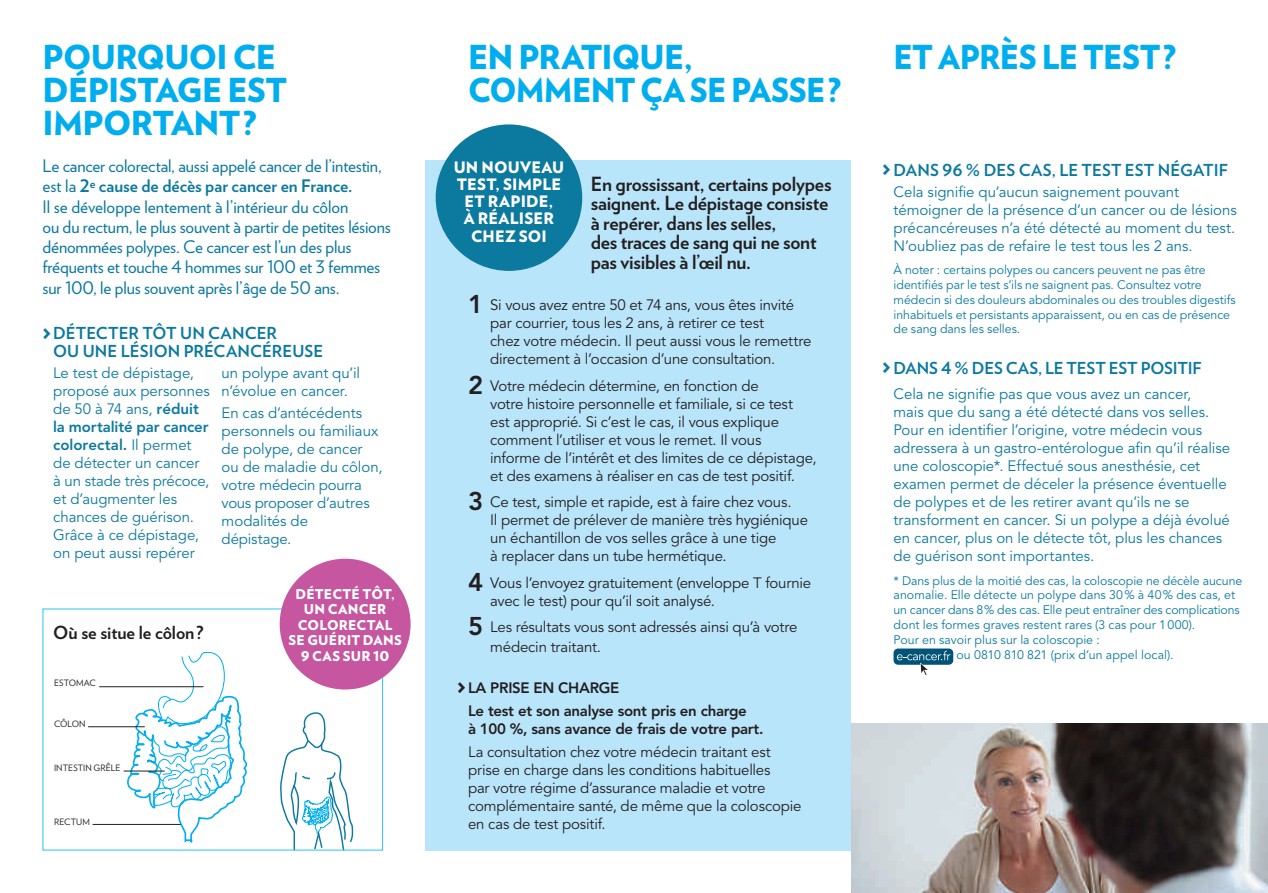
<style>
.page{position:relative;width:1268px;height:893px;background:#fff}
.page>*{position:absolute;margin:0;border:0;box-sizing:border-box;transform-origin:0 0}
.t1{font:900 33px/33px "+UZDNQU Verlag";letter-spacing:-.025em;color:#00aeef}
.t2{font:900 33px "+UZDNQU Verlag";letter-spacing:-.025em;color:#00aeef;scale:.96 1}
.t3{font:900 22.5px "+UZDNQU Verlag";color:#0c799f}
.t4{font:900 22.5px "+UZDNQU Verlag";color:#231f20}
.t5{font:700 19.5px/19.5px "+RLHKXS Verlag";letter-spacing:-.015em;color:#231f20}
.t6{font:700 18px "+RLHKXS Verlag";letter-spacing:-.005em;color:#231f20}
.t7{font:17.25px/20.2px "+RAQCOR Verlag";letter-spacing:-.01em;color:#0c799f}
.t8{font:700 17.25px "+RLHKXS Verlag";color:#0c799f}
.t9{font:700 16.5px/18px "+RLHKXS Verlag";letter-spacing:.005em;color:#0c799f}
.t10{font:900 15.75px/17.2px "+UZDNQU Verlag";letter-spacing:.01em;color:#fff;text-align:center}
.t11{font:15px/18px "+GNDYIM Avenir LT Std";letter-spacing:-.005em;color:#0c799f}
.t12{font:15px/18px "+GNDYIM Avenir LT Std";letter-spacing:-.015em;color:#231f20}
.t13{font:800 15px/22.2px "+JICUPA Avenir LT Std";letter-spacing:-.02em;color:#231f20}
.t14{font:800 15px/18px "+JICUPA Avenir LT Std";letter-spacing:-.005em;color:#0c799f}
.t15{font:900 13.5px/15.5px "+UZDNQU Verlag";letter-spacing:.02em;color:#fff;text-align:center}
.t16{font:12.3px/14.9px "+GNDYIM Avenir LT Std";letter-spacing:-.005em;color:#0c799f}
.t17{font:8.85px "+RAQCOR Verlag";letter-spacing:.01em;color:#231f20}
.s1{font-family:"+RAQCOR Verlag";font-weight:400}
.s2{font-family:"+JICUPA Avenir LT Std";font-weight:800}
.s3{font-family:"+GNDYIM Avenir LT Std";font-weight:400}
.s4{font-family:"+JICUPA Avenir LT Std";font-weight:800;font-size:25.5px}
</style>
<div class="page">
<svg style="left:280px;top:712px;width:74px;height:139px"></svg>
<div style="left:425px;top:160px;width:425px;height:690px;background:#b9e5fa"></div>
<div style="left:435px;top:124px;width:147px;height:147px;background:#0c799f;border-radius:50%"></div>
<div style="left:280px;top:559px;width:130px;height:130px;background:#c656a0;border-radius:50%"></div>
<svg style="left:127px;top:651px;width:121px;height:192px"></svg>
<hr style="left:99px;top:686px;width:104px;height:1px;background:#231f20">
<hr style="left:88px;top:726px;width:57px;height:1px;background:#231f20">
<hr style="left:124px;top:771px;width:41px;height:1px;background:#231f20">
<hr style="left:93px;top:824px;width:88px;height:1px;background:#231f20">
<img style="left:850px;top:724px;width:417px;height:169px">
<div style="left:893px;top:648px;width:60px;height:17px;background:#015378;border-radius:5px"></div>
<svg style="left:896px;top:651px;width:54px;height:24px"></svg>
<h1 class="t1" style="left:43px;top:40px;width:246px">POURQUOI CE<br>DÉPISTAGE EST<br>IMPORTANT ?</h1>
<p class="t7" style="left:43px;top:156px;width:341px">Le cancer colorectal, aussi appelé cancer de l’intestin,</p>
<p class="t8" style="left:43px;top:175px;width:311px"><span class="s1">est la</span> 2<sup>e</sup> cause de décès par cancer en France.</p>
<p class="t7" style="left:43px;top:196px;width:350px">Il se développe lentement à l’intérieur du côlon<br>ou du rectum, le plus souvent à partir de petites lésions dénommées polypes. Ce cancer est l’un des plus fréquents et touche 4 hommes sur 100 et 3 femmes sur 100, le plus souvent après l’âge de 50 ans.</p>
<p class="t9" style="left:53px;top:324px;width:271px">DÉTECTER TÔT UN CANCER<br>OU UNE LÉSION PRÉCANCÉREUSE</p>
<p class="t11" style="left:53px;top:364px;width:158px">Le test de dépistage, proposé aux personnes de 50 à 74 ans, <span class="s2">réduit</span></p>
<p class="t14" style="left:53px;top:419px;width:157px">la mortalité par cancer colorectal. <span class="s3">Il permet</span></p>
<p class="t11" style="left:53px;top:454px;width:158px">de détecter un cancer à un stade très précoce, et d’augmenter les chances de guérison.<br>Grâce à ce dépistage, on peut aussi repérer</p>
<h2 class="t3" style="left:43px;top:320px;width:10px">&gt;</h2>
<p class="t11" style="left:221px;top:364px;width:140px">un polype avant qu’il n’évolue en cancer.</p>
<p class="t11" style="left:221px;top:405px;width:162px">En cas d’antécédents personnels ou familiaux de polype, de cancer ou de maladie du côlon, votre médecin pourra vous proposer d’autres modalités de<br>dépistage.</p>
<p class="t6" style="left:53px;top:621px;width:152px">Où se situe le côlon ?</p>
<p class="t17" style="left:54px;top:678px;width:43px">ESTOMAC</p>
<p class="t17" style="left:54px;top:718px;width:33px">CÔLON</p>
<p class="t17" style="left:54px;top:762px;width:68px">INTESTIN GRÊLE</p>
<p class="t17" style="left:54px;top:816px;width:37px">RECTUM</p>
<p class="t15" style="left:288px;top:586px;width:115px">DÉTECTÉ TÔT,<br>UN CANCER<br>COLORECTAL<br>SE GUÉRIT DANS<br>9 CAS SUR 10</p>
<h1 class="t1" style="left:468px;top:40px;width:374px">EN PRATIQUE,<br>COMMENT ÇA SE PASSE?</h1>
<p class="t10" style="left:453px;top:158px;width:112px">UN NOUVEAU<br>TEST, SIMPLE<br>ET RAPIDE,<br>À RÉALISER<br>CHEZ SOI</p>
<h3 class="t5" style="left:590px;top:173px;width:242px">En grossissant, certains polypes saignent. Le dépistage consiste à repérer, dans les selles,<br>des traces de sang qui ne sont pas visibles à l’œil nu.</h3>
<p class="t12" style="left:490px;top:297px;width:323px;text-indent:-22px"><span class="s4">1</span> Si vous avez entre 50 et 74 ans, vous êtes invité par courrier, tous les 2 ans, à retirer ce test<br>chez votre médecin. Il peut aussi vous le remettre directement à l’occasion d’une consultation.</p>
<p class="t12" style="left:490px;top:377px;width:328px;text-indent:-22px"><span class="s4">2</span> Votre médecin détermine, en fonction de<br>votre histoire personnelle et familiale, si ce test<br>est approprié. Si c’est le cas, il vous explique comment l’utiliser et vous le remet. Il vous<br>informe de l’intérêt et des limites de ce dépistage, et des examens à réaliser en cas de test positif.</p>
<p class="t12" style="left:490px;top:494px;width:319px;text-indent:-22px"><span class="s4">3</span> Ce test, simple et rapide, est à faire chez vous.<br>Il permet de prélever de manière très hygiénique un échantillon de vos selles grâce à une tige<br>à replacer dans un tube hermétique.</p>
<p class="t12" style="left:490px;top:574px;width:322px;text-indent:-22px"><span class="s4">4</span> Vous l’envoyez gratuitement (enveloppe T fournie avec le test) pour qu’il soit analysé.</p>
<p class="t12" style="left:490px;top:618px;width:309px;line-height:19.5px;text-indent:-22px"><span class="s4">5</span> Les résultats vous sont adressés ainsi qu’à votre médecin traitant.</p>
<p class="t13" style="left:468px;top:678px;width:280px">LA PRISE EN CHARGE<br>Le test et son analyse sont pris en charge</p>
<p class="t13" style="left:468px;top:718px;width:297px">à 100 %, sans avance de frais de votre part.</p>
<p class="t12" style="left:468px;top:744px;width:335px">La consultation chez votre médecin traitant est prise en charge dans les conditions habituelles<br>par votre régime d’assurance maladie et votre complémentaire santé, de même que la coloscopie en cas de test positif.</p>
<h2 class="t4" style="left:457px;top:674px;width:10px">&gt;</h2>
<h1 class="t2" style="left:893px;top:36px;width:295px">ET APRÈS LE TEST ?</h1>
<p class="t9" style="left:893px;top:161px;width:336px">DANS 96 % DES CAS, LE TEST EST NÉGATIF</p>
<p class="t11" style="left:893px;top:183px;width:345px">Cela signifie qu’aucun saignement pouvant témoigner de la présence d’un cancer ou de lésions précancéreuses n’a été détecté au moment du test.<br>N’oubliez pas de refaire le test tous les 2 ans.</p>
<p class="t16" style="left:893px;top:263px;width:344px">À noter : certains polypes ou cancers peuvent ne pas être identifiés par le test s’ils ne saignent pas. Consultez votre médecin si des douleurs abdominales ou des troubles digestifs inhabituels et persistants apparaissent, ou en cas de présence de sang dans les selles.</p>
<p class="t9" style="left:893px;top:359px;width:309px">DANS 4 % DES CAS, LE TEST EST POSITIF</p>
<p class="t11" style="left:893px;top:386px;width:338px">Cela ne signifie pas que vous avez un cancer,<br>mais que du sang a été détecté dans vos selles.<br>Pour en identifier l’origine, votre médecin vous adressera à un gastro-entérologue afin qu’il réalise une coloscopie*. Effectué sous anesthésie, cet examen permet de déceler la présence éventuelle de polypes et de les retirer avant qu’ils ne se transforment en cancer. Si un polype a déjà évolué en cancer, plus on le détecte tôt, plus les chances de guérison sont importantes.</p>
<p class="t16" style="left:893px;top:573px;width:350px">* Dans plus de la moitié des cas, la coloscopie ne décèle aucune</p>
<p class="t16" style="left:893px;top:588px;width:343px">anomalie. Elle détecte un polype dans 30 % à 40 % des cas, et</p>
<p class="t16" style="left:893px;top:603px;width:347px">un cancer dans 8 % des cas. Elle peut entraîner des complications</p>
<p class="t16" style="left:893px;top:618px;width:303px">dont les formes graves restent rares (3 cas pour 1 000).</p>
<p class="t16" style="left:893px;top:633px;width:208px">Pour en savoir plus sur la coloscopie :</p>
<p class="t16" style="left:956px;top:648px;width:218px">ou 0810 810 821 (prix d’un appel local).</p>
<h2 class="t3" style="left:882px;top:156px;width:10px">&gt;</h2>
<h2 class="t3" style="left:882px;top:354px;width:10px">&gt;</h2>
</div>
